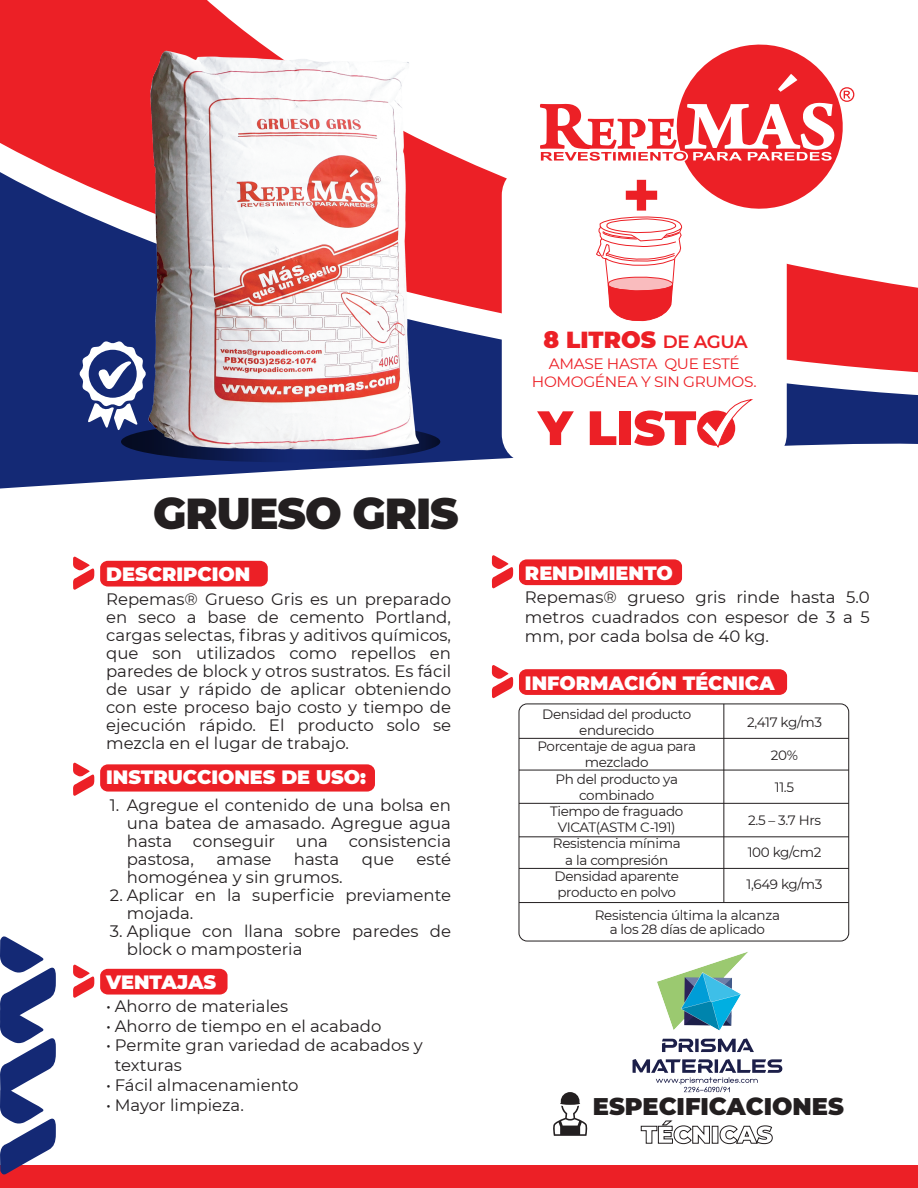
<style>
.page{position:relative;width:918px;height:1188px;background:#fff}
.page>*{position:absolute;margin:0;border:0;box-sizing:border-box;transform-origin:0 0}
.t1{font:900 43.35px "Montserrat";letter-spacing:-.025em;color:#231f20}
.t2{font:900 24px "Montserrat";color:#231f20}
.t3{font:900 23.25px "Montserrat";color:#ec2026}
.t4{font:900 19.35px "Montserrat";color:#fff}
.t5{font:16.5px/18px "Montserrat";color:#231f20;text-align:justify}
.t6{font:15px/18px "Montserrat";letter-spacing:-.025em;color:#ec2026;text-align:center}
.t7{font:13.5px/16.2px "Montserrat";letter-spacing:-.025em;color:#231f20;text-align:center}
.s1{font-weight:600;font-size:17.85px}
</style>
<div class="page">
<div style="left:519px;top:669px;width:268px;height:26px;background:#ec2026;border-radius:7px"></div>
<svg style="left:492px;top:665px;width:21px;height:33px"></svg>
<div style="left:519px;top:704px;width:330px;height:237px;border:1px solid #231f20;border-radius:8px"></div>
<hr style="left:724px;top:704px;width:1px;height:199px;background:#231f20">
<hr style="left:519px;top:738px;width:330px;height:1px;background:#231f20">
<hr style="left:519px;top:770px;width:330px;height:1px;background:#231f20">
<hr style="left:519px;top:803px;width:330px;height:1px;background:#231f20">
<hr style="left:519px;top:836px;width:330px;height:1px;background:#231f20">
<hr style="left:519px;top:868px;width:330px;height:1px;background:#231f20">
<hr style="left:519px;top:902px;width:330px;height:1px;background:#231f20">
<svg style="left:0;top:372px;width:918px;height:33px;fill:#142975"></svg>
<svg style="left:0;top:0;width:918px;height:372px"></svg>
<svg style="left:0;top:405px;width:918px;height:84px;fill:#142975"></svg>
<div style="left:100px;top:561px;width:168px;height:26px;background:#ec2026;border-radius:7px"></div>
<div style="left:100px;top:764px;width:275px;height:28px;background:#ec2026;border-radius:8px"></div>
<div style="left:0;top:1166px;width:918px;height:22px;background:#ec2026"></div>
<svg style="left:0;top:936px;width:56px;height:239px"></svg>
<svg style="left:73px;top:556px;width:21px;height:34px"></svg>
<svg style="left:73px;top:762px;width:21px;height:34px"></svg>
<svg style="left:121px;top:421px;width:319px;height:41px"></svg>
<svg style="left:553px;top:1092px;width:35px;height:44px"></svg>
<svg style="left:640px;top:1120px;width:70px;height:24px"></svg>
<div style="left:712px;top:1126px;width:6px;height:18px;border:1px solid #231f20"></div>
<svg style="left:719px;top:1125px;width:54px;height:19px"></svg>
<svg style="left:79px;top:341px;width:60px;height:89px"></svg>
<div style="left:100px;top:969px;width:128px;height:26px;background:#ec2026;border-radius:7px"></div>
<svg style="left:73px;top:964px;width:21px;height:34px"></svg>
<div style="left:519px;top:559px;width:163px;height:26px;background:#ec2026;border-radius:7px"></div>
<svg style="left:492px;top:555px;width:21px;height:34px"></svg>
<img style="left:139px;top:12px;width:294px;height:477px">
<svg style="left:502px;top:167px;width:285px;height:295px"></svg>
<svg style="left:537px;top:411px;width:37px;height:34px"></svg>
<svg style="left:590px;top:411px;width:26px;height:34px"></svg>
<div style="left:619px;top:411px;width:12px;height:34px;background:#ec2026"></div>
<svg style="left:634px;top:399px;width:119px;height:49px"></svg>
<svg style="left:540px;top:38px;width:314px;height:292px"></svg>
<img style="left:632px;top:952px;width:151px;height:141px">
<h1 class="t1" style="left:153px;top:481px;width:307px">GRUESO GRIS</h1>
<p class="t4" style="left:106px;top:560px;width:146px">DESCRIPCION</p>
<p class="t5" style="left:106px;top:590px;width:347px">Repemas® Grueso Gris es un preparado en seco a base de cemento Portland, cargas selectas, fibras y aditivos químicos, que son utilizados como repellos en paredes de block y otros sustratos. Es fácil de usar y rápido de aplicar obteniendo con este proceso bajo costo y tiempo de ejecución rápido. El producto solo se mezcla en el lugar de trabajo.</p>
<p class="t4" style="left:106px;top:763px;width:261px">INSTRUCCIONES DE USO:</p>
<p class="t5" style="left:110px;top:795px;width:11px">1.</p>
<p class="t5" style="left:127px;top:796px;width:326px">Agregue el contenido de una bolsa en una batea de amasado. Agregue agua hasta</p>
<p class="t5" style="left:193px;top:832px;width:84px">conseguir</p>
<p class="t5" style="left:296px;top:832px;width:34px">una</p>
<p class="t5" style="left:349px;top:832px;width:104px">consistencia</p>
<p class="t5" style="left:127px;top:850px;width:69px">pastosa,</p>
<p class="t5" style="left:216px;top:850px;width:57px">amase</p>
<p class="t5" style="left:294px;top:850px;width:47px">hasta</p>
<p class="t5" style="left:362px;top:850px;width:34px">que</p>
<p class="t5" style="left:417px;top:850px;width:36px">esté</p>
<p class="t5" style="left:127px;top:868px;width:217px">homogénea y sin grumos.</p>
<p class="t5" style="left:127px;top:886px;width:326px;text-indent:-17px">2. Aplicar en la superficie previamente mojada.</p>
<p class="t5" style="left:127px;top:922px;width:326px;text-indent:-17px">3. Aplique con llana sobre paredes de block o mamposteria</p>
<p class="t4" style="left:106px;top:968px;width:112px">VENTAJAS</p>
<p class="t5" style="left:106px;top:996px;width:184px">• Ahorro de materiales</p>
<p class="t5" style="left:106px;top:1016px;width:277px">• Ahorro de tiempo en el acabado</p>
<p class="t5" style="left:106px;top:1036px;width:318px">• Permite gran variedad de acabados y</p>
<p class="t5" style="left:106px;top:1076px;width:194px">• Fácil almacenamiento</p>
<p class="t5" style="left:106px;top:1095px;width:139px">• Mayor limpieza.</p>
<p class="t5" style="left:115px;top:1056px;width:69px">texturas</p>
<h3 class="t3" style="left:543px;top:323px;width:206px">8 LITROS <span class="s1">DE AGUA</span></h3>
<p class="t6" style="left:532px;top:354px;width:226px">AMASE HASTA QUE ESTÉ<br>HOMOGÉNEA Y SIN GRUMOS.</p>
<p class="t4" style="left:525px;top:558px;width:149px">RENDIMIENTO</p>
<p class="t5" style="left:525px;top:586px;width:346px;line-height:19.8px">Repemas® grueso gris rinde hasta 5.0 metros cuadrados con espesor de 3 a 5 mm, por cada bolsa de 40 kg.</p>
<p class="t4" style="left:525px;top:668px;width:251px">INFORMACIÓN TÉCNICA</p>
<p class="t7" style="left:537px;top:705px;width:160px">Densidad del producto endurecido<br>Porcentaje de agua para mezclado<br>Ph del producto ya combinado<br>Tiempo de fraguado<br>VICAT(ASTM C-191)<br>Resistencia mínima<br>a la compresión<br>Densidad aparente producto en polvo</p>
<p class="t7" style="left:595px;top:908px;width:187px;line-height:13.5px">Resistencia última la alcanza a los 28 días de aplicado</p>
<p class="t7" style="left:747px;top:714px;width:76px">2,417 kg/m3</p>
<p class="t7" style="left:771px;top:746px;width:29px">20%</p>
<p class="t7" style="left:775px;top:779px;width:21px">11.5</p>
<p class="t7" style="left:748px;top:811px;width:75px">2.5 – 3.7 Hrs</p>
<p class="t7" style="left:748px;top:844px;width:75px">100 kg/cm2</p>
<p class="t7" style="left:747px;top:876px;width:77px">1,649 kg/m3</p>
<h2 class="t2" style="left:593px;top:1088px;width:253px">ESPECIFICACIONES</h2>
</div>
